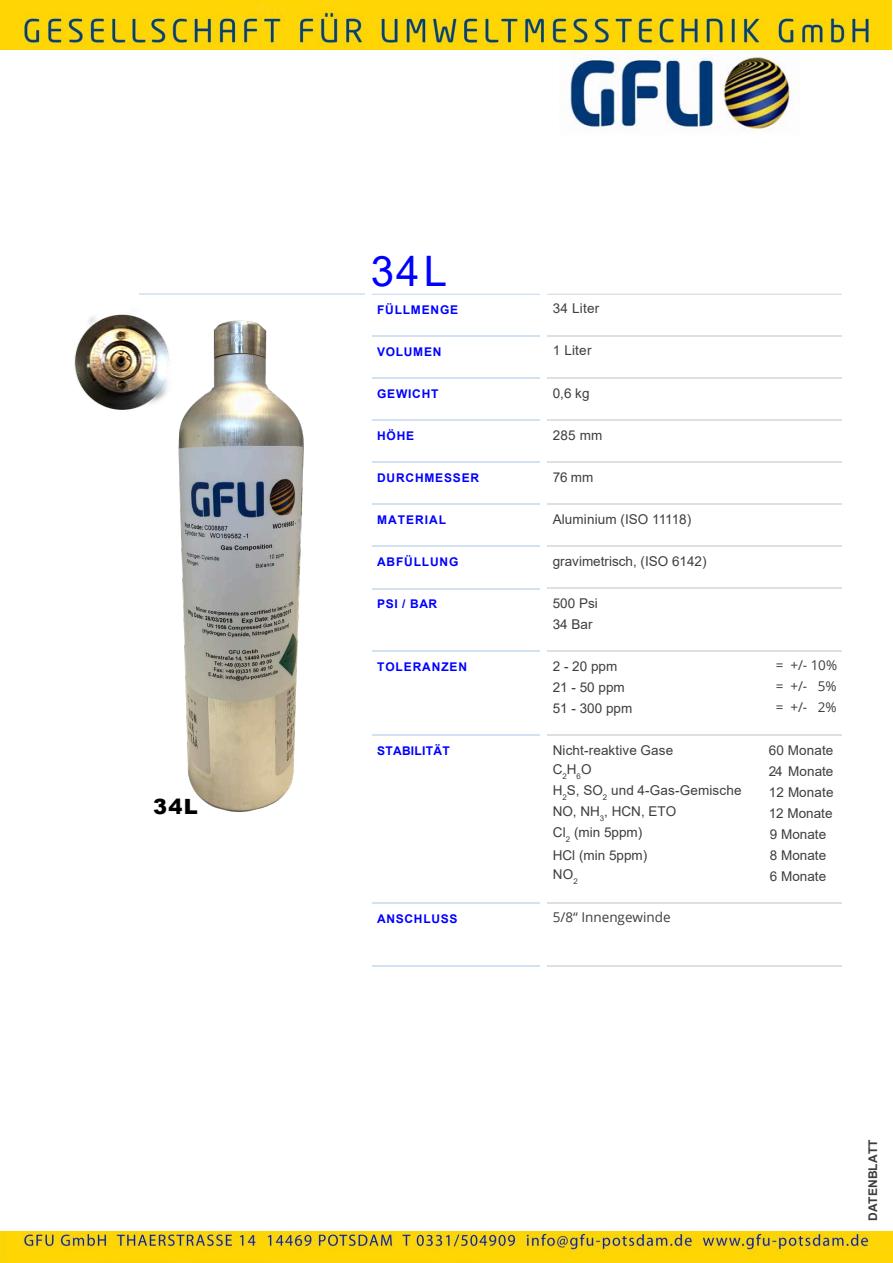
<style>
.page{position:relative;width:893px;height:1263px;background:#fff}
.page>*{position:absolute;margin:0;border:0;box-sizing:border-box;transform-origin:0 0}
.t1{font:42px "Arial";color:#00f}
.t2{font:900 21px "Arial";color:#000}
.t3{font:13.5px/21px "Arial";color:#3e3e3f}
.t4{font:13.5px "Open Sans";color:#3e3e3f}
.t5{font:700 12px "Arial";letter-spacing:.065em;color:#00f}
.t6{font:700 12px "Arial";letter-spacing:.025em;color:#00f}
.t7{font:700 12px "Arial";letter-spacing:.005em;color:#3e3e3f}
.t8{font:700 12px "Arial";letter-spacing:.085em;color:#00f}
</style>
<div class="page">
<hr style="left:372px;top:336px;width:168px;height:1px;background:#d3e2f3">
<hr style="left:372px;top:377px;width:168px;height:2px;background:#d3e2f3">
<hr style="left:372px;top:419px;width:168px;height:2px;background:#d3e2f3">
<hr style="left:372px;top:461px;width:168px;height:2px;background:#d3e2f3">
<hr style="left:372px;top:503px;width:168px;height:2px;background:#d3e2f3">
<hr style="left:372px;top:545px;width:168px;height:2px;background:#d3e2f3">
<hr style="left:373px;top:588px;width:167px;height:1px;background:#d3e2f3">
<hr style="left:372px;top:650px;width:168px;height:2px;background:#d3e2f3">
<hr style="left:372px;top:734px;width:168px;height:2px;background:#d3e2f3">
<hr style="left:372px;top:294px;width:168px;height:1px;background:#d3e2f3">
<hr style="left:372px;top:965px;width:168px;height:2px;background:#d3e2f3">
<hr style="left:372px;top:902px;width:168px;height:2px;background:#d3e2f3">
<hr style="left:139px;top:293px;width:225px;height:2px;background:#dae7f5">
<hr style="left:547px;top:336px;width:294px;height:1px;background:#dedfe1">
<hr style="left:547px;top:294px;width:294px;height:1px;background:#dedfe1">
<hr style="left:547px;top:377px;width:294px;height:2px;background:#dedfe1">
<hr style="left:547px;top:419px;width:294px;height:2px;background:#dedfe1">
<hr style="left:547px;top:461px;width:294px;height:2px;background:#dedfe1">
<hr style="left:547px;top:503px;width:294px;height:2px;background:#dedfe1">
<hr style="left:547px;top:545px;width:294px;height:2px;background:#dedfe1">
<hr style="left:547px;top:587px;width:294px;height:2px;background:#dedfe1">
<hr style="left:547px;top:650px;width:294px;height:2px;background:#dedfe1">
<hr style="left:547px;top:734px;width:294px;height:2px;background:#dedfe1">
<hr style="left:547px;top:902px;width:294px;height:2px;background:#dedfe1">
<hr style="left:547px;top:965px;width:294px;height:2px;background:#dedfe1">
<img style="left:569px;top:52px;width:223px;height:79px">
<img style="left:1px;top:1px;width:891px;height:48px">
<img style="left:0;top:1232px;width:893px;height:31px">
<img style="left:178px;top:320px;width:273px;height:493px">
<img style="left:74px;top:314px;width:96px;height:96px">
<h2 class="t2" style="left:153px;top:791px;width:46px">34L</h2>
<h1 class="t1" style="left:371px;top:242px;width:78px">34L</h1>
<p class="t5" style="left:377px;top:301px;width:82px">FÜLLMENGE</p>
<p class="t5" style="left:377px;top:343px;width:66px">VOLUMEN</p>
<p class="t5" style="left:377px;top:385px;width:63px">GEWICHT</p>
<p class="t5" style="left:377px;top:427px;width:39px">HÖHE</p>
<p class="t5" style="left:377px;top:469px;width:104px">DURCHMESSER</p>
<p class="t8" style="left:377px;top:511px;width:70px">MATERIAL</p>
<p class="t5" style="left:377px;top:553px;width:83px">ABFÜLLUNG</p>
<p class="t5" style="left:377px;top:595px;width:62px">PSI / BAR</p>
<p class="t5" style="left:377px;top:658px;width:91px">TOLERANZEN</p>
<p class="t6" style="left:377px;top:742px;width:74px">STABILITÄT</p>
<p class="t5" style="left:377px;top:910px;width:82px">ANSCHLUSS</p>
<p class="t3" style="left:553px;top:298px;width:48px">34 Liter</p>
<p class="t3" style="left:553px;top:340px;width:40px">1 Liter</p>
<p class="t3" style="left:553px;top:382px;width:38px">0,6 kg</p>
<p class="t3" style="left:553px;top:424px;width:51px">285 mm</p>
<p class="t3" style="left:553px;top:466px;width:42px">76 mm</p>
<p class="t3" style="left:553px;top:508px;width:140px">Aluminium (ISO 11118)</p>
<p class="t3" style="left:553px;top:550px;width:155px">gravimetrisch, (ISO 6142)</p>
<p class="t3" style="left:553px;top:592px;width:47px">500 Psi<br>34 Bar</p>
<p class="t3" style="left:553px;top:655px;width:66px">2 - 20 ppm</p>
<p class="t4" style="left:776px;top:656px;width:63px">= +/- 10%</p>
<p class="t3" style="left:553px;top:676px;width:74px">21 - 50 ppm</p>
<p class="t4" style="left:776px;top:677px;width:62px">= +/- 5%</p>
<p class="t3" style="left:553px;top:697px;width:81px">51 - 300 ppm</p>
<p class="t4" style="left:776px;top:698px;width:62px">= +/- 2%</p>
<p class="t3" style="left:769px;top:739px;width:66px">60 Monate<br>2 4 Monate<br>12 Monate<br>12 Monate<br>9 Monate<br>8 Monate</p>
<p class="t3" style="left:553px;top:740px;width:122px;line-height:19.5px">Nicht-reaktive Gase<br>C<sub>2</sub>H<sub>6</sub>O</p>
<p class="t3" style="left:553px;top:780px;width:190px">H<sub>2</sub>S, SO<sub>2</sub> und 4-Gas-Gemische<br>NO, NH<sub>3</sub>, HCN, ETO<br>Cl<sub>2</sub> (min 5ppm)</p>
<p class="t3" style="left:553px;top:845px;width:96px;line-height:19.5px">HCl (min 5ppm)<br>NO<sub>2</sub></p>
<p class="t3" style="left:770px;top:865px;width:58px">6 Monate</p>
<p class="t4" style="left:553px;top:908px;width:119px">5/8“ Innengewinde</p>
<p class="t7" style="left:864px;top:1221px;width:83px;rotate:-90deg">DATENBLATT</p>
</div>
